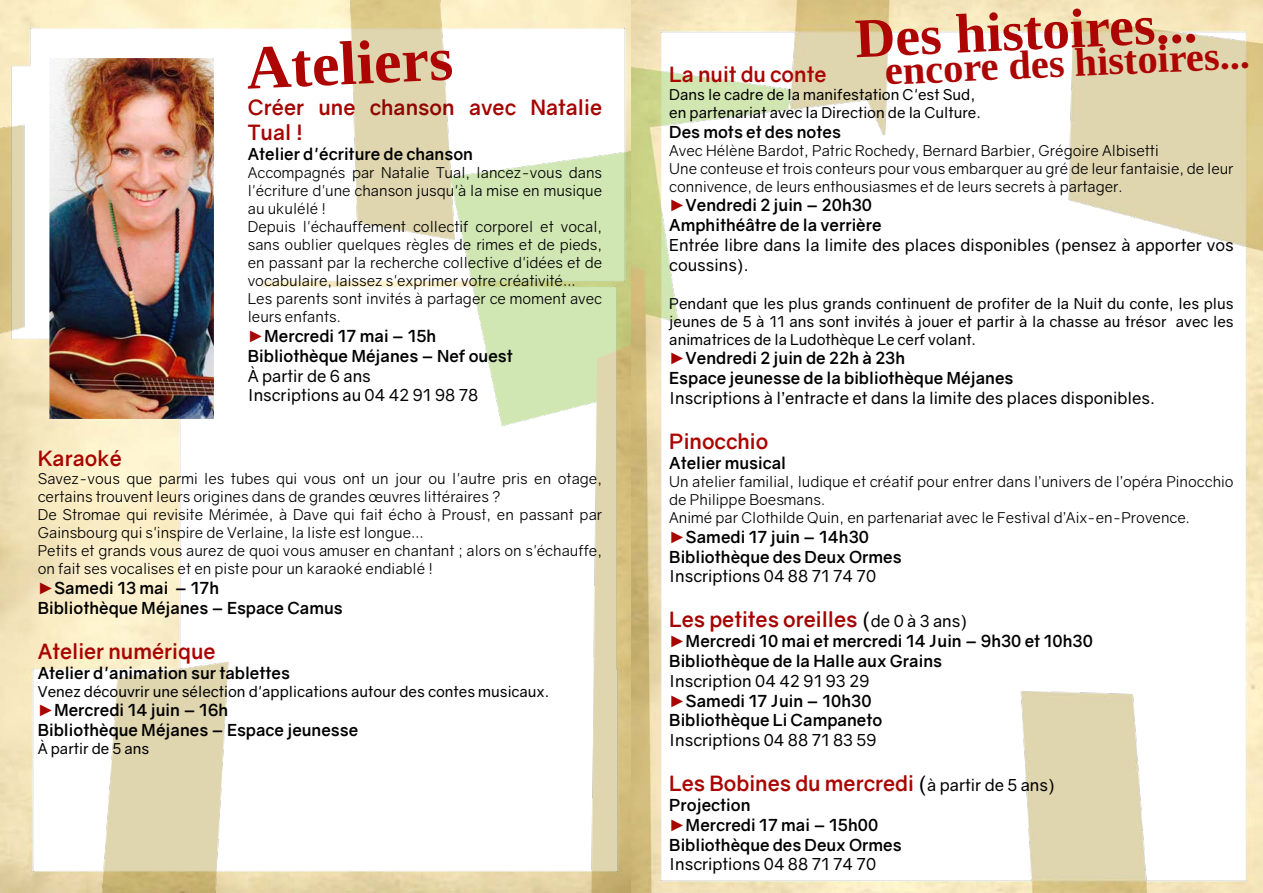
<style>
.page{position:relative;width:1263px;height:893px;background:#fff}
.page>*{position:absolute;margin:0;border:0;box-sizing:border-box;transform-origin:0 0}
.t1{font:700 62.1px "Liberation Serif";color:#ac0503}
.t2{font:700 55.65px "Liberation Serif";color:#ac0503}
.t3{font:700 40.35px "Liberation Serif";color:#ac0503}
.t4{font:700 21px/25.2px "Gravity";color:#a50502}
.t5{font:700 21px "Gravity";color:#a90502}
.t6{font:700 21px "Gravity";color:#ab0502}
.t7{font:700 21px "Gravity";color:#aa0502}
.t8{font:700 21px "Gravity";color:#ac0502}
.t9{font:700 16.5px/19.8px "Gravity";color:#000}
.t10{font:16.5px/19.8px "Gravity";color:#000}
.t11{font:700 16.5px "Gravity";color:#010101}
.t12{font:15px/18px "Gravity";color:#000}
.t13{font:15px/18px "Gravity";color:#000}
.s1{font-family:"Arial";font-weight:400;color:#a80502}
.s2{font-weight:400}
.s3{font-family:"Arial";color:#a80502}
.s4{font-weight:700}
.s5{font-weight:400;color:#000}
.s6{font-weight:400;font-size:16.5px;color:#000}
.s7{color:#010101}
</style>
<div class="page">
<img style="left:0;top:0;width:1263px;height:893px">
<img style="left:50px;top:58px;width:163px;height:360px">
<p class="t1" style="left:244px;top:27px;width:208px;rotate:-3deg">Ateliers</p>
<p class="t4" style="left:248px;top:95px;width:356px">Créer une chanson avec Natalie<br>Tual !</p>
<p class="t9" style="left:248px;top:144px;width:227px">Atelier d'écriture de chanson</p>
<p class="t12" style="left:248px;top:164px;width:356px">Accompagnés par Natalie Tual, lancez-vous dans l'écriture d'une chanson jusqu'à la mise en musique au ukulélé !<br>Depuis l'échauffement collectif corporel et vocal, sans oublier quelques règles de rimes et de pieds, en passant par la recherche collective d'idées et de vocabulaire, laissez s'exprimer votre créativité… Les parents sont invités à partager ce moment avec leurs enfants.</p>
<p class="t9" style="left:248px;top:326px;width:266px"><span class="s1">►</span>Mercredi 17 mai – 15h<br>Bibliothèque Méjanes – Nef ouest<br><span class="s2">À partir de 6 ans<br>Inscriptions au 04 42 91 98 78</span></p>
<p class="t6" style="left:38px;top:445px;width:86px">Karaoké</p>
<p class="t12" style="left:38px;top:470px;width:566px">Savez-vous que parmi les tubes qui vous ont un jour ou l'autre pris en otage, certains trouvent leurs origines dans de grandes œuvres littéraires ?<br>De Stromae qui revisite Mérimée, à Dave qui fait écho à Proust, en passant par Gainsbourg qui s'inspire de Verlaine, la liste est longue…<br>Petits et grands vous aurez de quoi vous amuser en chantant ; alors on s'échauffe, on fait ses vocalises et en piste pour un karaoké endiablé !</p>
<p class="t9" style="left:38px;top:578px;width:307px"><span class="s1">►</span>Samedi 13 mai – 17h<br>Bibliothèque Méjanes – Espace Camus</p>
<p class="t6" style="left:38px;top:638px;width:179px">Atelier numérique</p>
<p class="t9" style="left:38px;top:663px;width:254px">Atelier d'animation sur tablettes</p>
<p class="t13" style="left:38px;top:682px;width:513px">Venez découvrir une sélection d'applications autour des contes musicaux.</p>
<p class="t9" style="left:38px;top:701px;width:322px"><span class="s1">►</span>Mercredi 14 juin – 16h<br>Bibliothèque Méjanes – Espace jeunesse</p>
<p class="t13" style="left:38px;top:740px;width:113px">À partir de 5 ans</p>
<p class="t2" style="left:853px;top:3px;width:344px;rotate:-3deg">Des histoires...</p>
<p class="t3" style="left:884px;top:45px;width:367px;rotate:-3deg">encore des histoires...</p>
<p class="t7" style="left:669px;top:61px;width:159px">La nuit du conte</p>
<p class="t13" style="left:669px;top:85px;width:313px">Dans le cadre de la manifestation C'est Sud, en partenariat avec la Direction de la Culture.</p>
<p class="t11" style="left:669px;top:121px;width:173px">Des mots et des notes</p>
<p class="t12" style="left:669px;top:141px;width:566px">Avec Hélène Bardot, Patric Rochedy, Bernard Barbier, Grégoire Albisetti<br>Une conteuse et trois conteurs pour vous embarquer au gré de leur fantaisie, de leur connivence, de leurs enthousiasmes et de leurs secrets à partager.</p>
<p class="t10" style="left:669px;top:196px;width:566px"><span class="s3">►</span><span class="s4">Vendredi 2 juin – 20h30<br>Amphithéâtre de la verrière<br></span>Entrée libre dans la limite des places disponibles (pensez à apporter vos coussins).</p>
<p class="t13" style="left:669px;top:294px;width:566px;text-align:justify">Pendant que les plus grands continuent de profiter de la Nuit du conte, les plus jeunes de 5 à 11 ans sont invités à jouer et partir à la chasse au trésor avec les animatrices de la Ludothèque Le cerf volant.</p>
<p class="t9" style="left:669px;top:349px;width:487px"><span class="s1">►</span>Vendredi 2 juin de 22h à 23h<br>Espace jeunesse de la bibliothèque Méjanes<br><span class="s2">Inscriptions à l’entracte et dans la limite des places disponibles.</span></p>
<p class="t8" style="left:669px;top:428px;width:101px">Pinocchio</p>
<p class="t9" style="left:669px;top:453px;width:118px">Atelier musical</p>
<p class="t12" style="left:669px;top:472px;width:566px">Un atelier familial, ludique et créatif pour entrer dans l’univers de l’opéra Pinocchio de Philippe Boesmans.<br>Animé par Clothilde Quin, en partenariat avec le Festival d’Aix-en-Provence.</p>
<p class="t9" style="left:669px;top:527px;width:234px"><span class="s1">►</span>Samedi 17 juin – 14h30<br>Bibliothèque des Deux Ormes<br><span class="s2">Inscriptions 04 88 71 74 70</span></p>
<p class="t4" style="left:669px;top:607px;width:300px">Les petites oreilles <span class="s5">(</span><span class="s6">de 0 à 3 ans)</span></p>
<p class="t9" style="left:669px;top:631px;width:425px"><span class="s1">►</span>Mercredi 10 mai et mercredi 14 Juin – 9h30 et 10h30<br>Bibliothèque de la Halle aux Grains<br><span class="s2">Inscription 04 42 91 93 29<br></span><span class="s1">►</span>Samedi 17 Juin – 10h30<br>Bibliothèque Li Campaneto<br><span class="s2">Inscriptions 04 88 71 83 59</span></p>
<p class="t5" style="left:669px;top:770px;width:387px">Les Bobines du mercredi <span class="s5">(</span><span class="s6">à partir de 5 ans)</span></p>
<p class="t9" style="left:669px;top:795px;width:234px"><span class="s7">Projection<br></span><span class="s1">►</span>Mercredi 17 mai – 15h00<br>Bibliothèque des Deux Ormes<br><span class="s2">Inscriptions 04 88 71 74 70</span></p>
</div>
